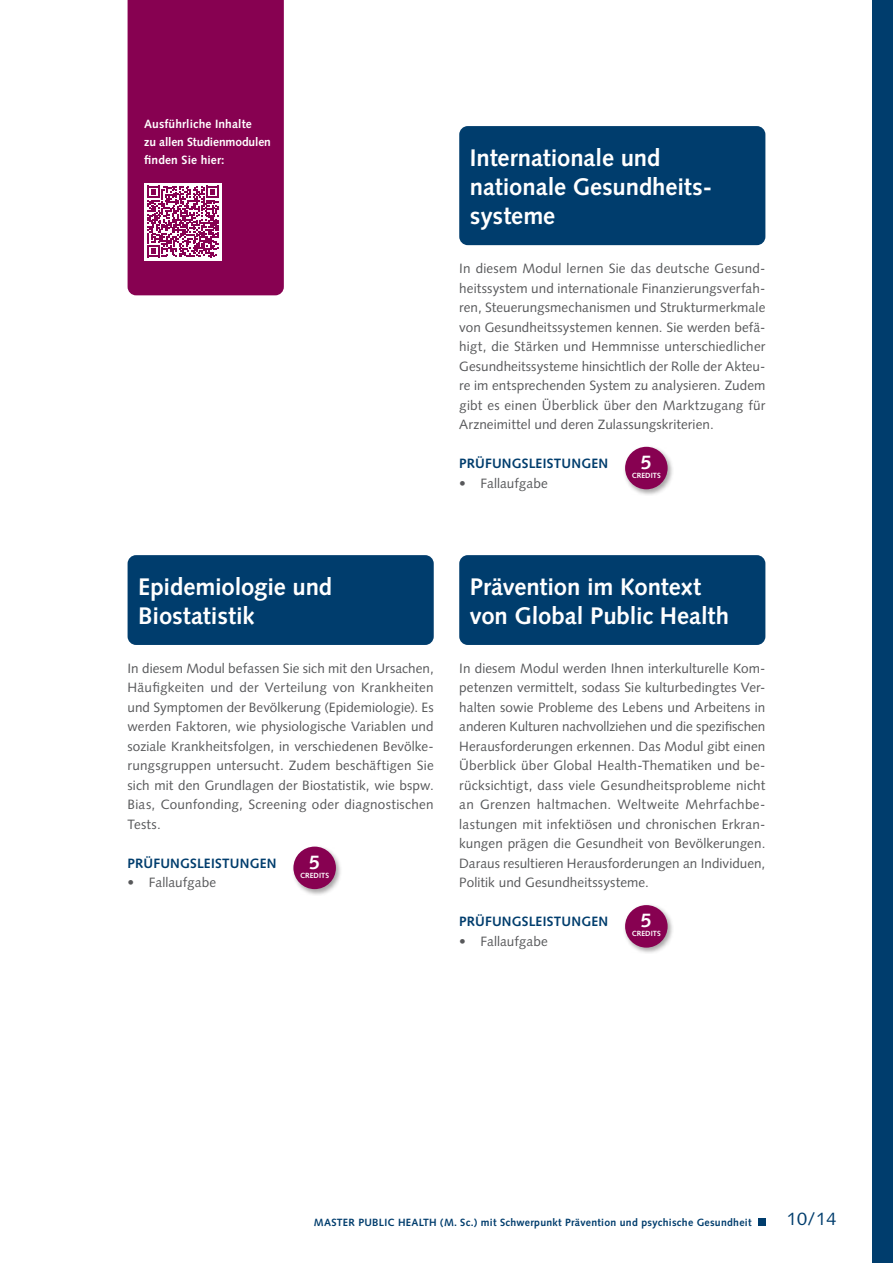
<style>
.page{position:relative;width:893px;height:1263px;background:#fff}
.page>*{position:absolute;margin:0;border:0;box-sizing:border-box;transform-origin:0 0}
.SP2023_Cur_Head_Kasten{font:700 24px/29.2px "Syntax LT Std";letter-spacing:-.005em;color:#fff}
.SP2021_CPKreise_Zahl{font:700 19.5px "Syntax LT Std";color:#fff}
.t1{font:18px "Syntax LT Std";color:#003d6d}
.SP2021_Cur_Text_9pt{font:13.5px/19.5px "Syntax LT Std";letter-spacing:.005em;color:#57585a;text-align:justify}
.SP2021_Cur_CP{font:700 13.5px "Syntax LT Std";letter-spacing:.015em;color:#003d6d}
.t2{font:700 12px "Syntax LT Std";letter-spacing:.01em;color:#fff}
.t3{font:700 12px "Syntax LT Std";letter-spacing:-.01em;color:#fff}
.t4{font:700 10.5px "Syntax LT Std";letter-spacing:.025em;color:#003d6d}
.SP2021_CP_Kreise{font:700 7.5px "Syntax LT Std";letter-spacing:.01em;color:#fff}
</style>
<div class="page">
<div style="left:128px;top:555px;width:306px;height:90px;background:#003d6d;border-radius:9px"></div>
<div style="left:291px;top:844px;width:52px;height:52px;background:#231f20;opacity:.4"></div>
<div style="left:293px;top:846px;width:43px;height:43px;background:#870151;border-radius:50%"></div>
<div style="left:459px;top:126px;width:306px;height:119px;background:#003d6d;border-radius:9px"></div>
<div style="left:459px;top:555px;width:306px;height:90px;background:#003d6d;border-radius:9px"></div>
<div style="left:622px;top:444px;width:52px;height:52px;background:#231f20;opacity:.4"></div>
<div style="left:625px;top:447px;width:43px;height:42px;background:#870151;border-radius:50%"></div>
<div style="left:622px;top:902px;width:52px;height:52px;background:#231f20;opacity:.4"></div>
<div style="left:625px;top:905px;width:43px;height:43px;background:#870151;border-radius:50%"></div>
<div style="left:128px;top:0;width:156px;height:295px;background:#870151"></div>
<div style="left:144px;top:183px;width:78px;height:77px;background:#fff"></div>
<svg style="left:147px;top:186px;width:72px;height:71px"></svg>
<div style="left:758px;top:1218px;width:7px;height:7px;background:#003d6d"></div>
<div style="left:872px;top:0;width:21px;height:1263px;background:#003d6d"></div>
<p class="t2" style="left:144px;top:117px;width:109px">Ausführliche Inhalte</p>
<p class="t3" style="left:144px;top:135px;width:128px">zu allen Studienmodulen</p>
<p class="t2" style="left:144px;top:153px;width:82px">finden Sie hier:</p>
<p class="SP2023_Cur_Head_Kasten" style="left:470px;top:143px;width:241px">Internationale und nationale Gesundheits&shy;systeme</p>
<p class="SP2021_Cur_Text_9pt" style="left:459px;top:259px;width:308px">In diesem Modul lernen Sie das deutsche Gesund&shy;heitssystem und internationale Finanzierungsverfah&shy;ren, Steuerungsmechanismen und Strukturmerkmale von Gesundheitssystemen kennen. Sie werden befä&shy;higt, die Stärken und Hemmnisse unterschiedlicher Gesundheitssysteme hinsichtlich der Rolle der Akteu&shy;re im entsprechenden System zu analysieren. Zudem gibt es einen Überblick über den Marktzugang für Arzneimittel und deren Zulassungskriterien.</p>
<p class="SP2021_Cur_CP" style="left:459px;top:456px;width:151px">PRÜFUNGSLEISTUNGEN</p>
<p class="SP2021_CPKreise_Zahl" style="left:641px;top:451px;width:12px">5</p>
<p class="SP2021_CP_Kreise" style="left:632px;top:471px;width:31px">CREDITS</p>
<p class="SP2021_Cur_Text_9pt" style="left:459px;top:473px;width:90px">• Fallaufgabe</p>
<p class="SP2023_Cur_Head_Kasten" style="left:138px;top:572px;width:196px">Epidemiologie und<br>Biostatistik</p>
<p class="SP2021_Cur_Text_9pt" style="left:128px;top:658px;width:308px">In diesem Modul befassen Sie sich mit den Ursachen, Häufigkeiten und der Verteilung von Krankheiten und Symptomen der Bevölkerung (Epidemiologie). Es werden Faktoren, wie physiologische Variablen und soziale Krankheitsfolgen, in verschiedenen Bevölke&shy;rungsgruppen untersucht. Zudem beschäftigen Sie sich mit den Grundlagen der Biostatistik, wie bspw.<br>Bias, Counfonding, Screening oder diagnostischen Tests.</p>
<p class="SP2021_Cur_CP" style="left:128px;top:855px;width:151px">PRÜFUNGSLEISTUNGEN</p>
<p class="SP2021_CPKreise_Zahl" style="left:309px;top:851px;width:12px">5</p>
<p class="SP2021_CP_Kreise" style="left:300px;top:871px;width:31px">CREDITS</p>
<p class="SP2021_Cur_Text_9pt" style="left:128px;top:873px;width:90px">• Fallaufgabe</p>
<p class="SP2023_Cur_Head_Kasten" style="left:470px;top:572px;width:261px">Prävention im Kontext von Global Public Health</p>
<p class="SP2021_Cur_Text_9pt" style="left:459px;top:658px;width:308px">In diesem Modul werden Ihnen interkulturelle Kom&shy;petenzen vermittelt, sodass Sie kulturbedingtes Ver&shy;halten sowie Probleme des Lebens und Arbeitens in anderen Kulturen nachvollziehen und die spezifischen Herausforderungen erkennen. Das Modul gibt einen Überblick über Global Health-Thematiken und be&shy;rücksichtigt, dass viele Gesundheitsprobleme nicht an Grenzen haltmachen. Weltweite Mehrfachbe&shy;lastungen mit infektiösen und chronischen Erkran&shy;kungen prägen die Gesundheit von Bevölkerungen.<br>Daraus resultieren Herausforderungen an Individuen, Politik und Gesundheitssysteme.</p>
<p class="SP2021_Cur_CP" style="left:459px;top:914px;width:151px">PRÜFUNGSLEISTUNGEN</p>
<p class="SP2021_CPKreise_Zahl" style="left:641px;top:909px;width:12px">5</p>
<p class="SP2021_CP_Kreise" style="left:632px;top:929px;width:31px">CREDITS</p>
<p class="SP2021_Cur_Text_9pt" style="left:459px;top:931px;width:90px">• Fallaufgabe</p>
<p class="t4" style="left:314px;top:1216px;width:439px">MASTER PUBLIC HEALTH (M. Sc.) mit Schwerpunkt Prävention und psychische Gesundheit</p>
<h3 class="t1" style="left:787px;top:1208px;width:51px">10/14</h3>
</div>
